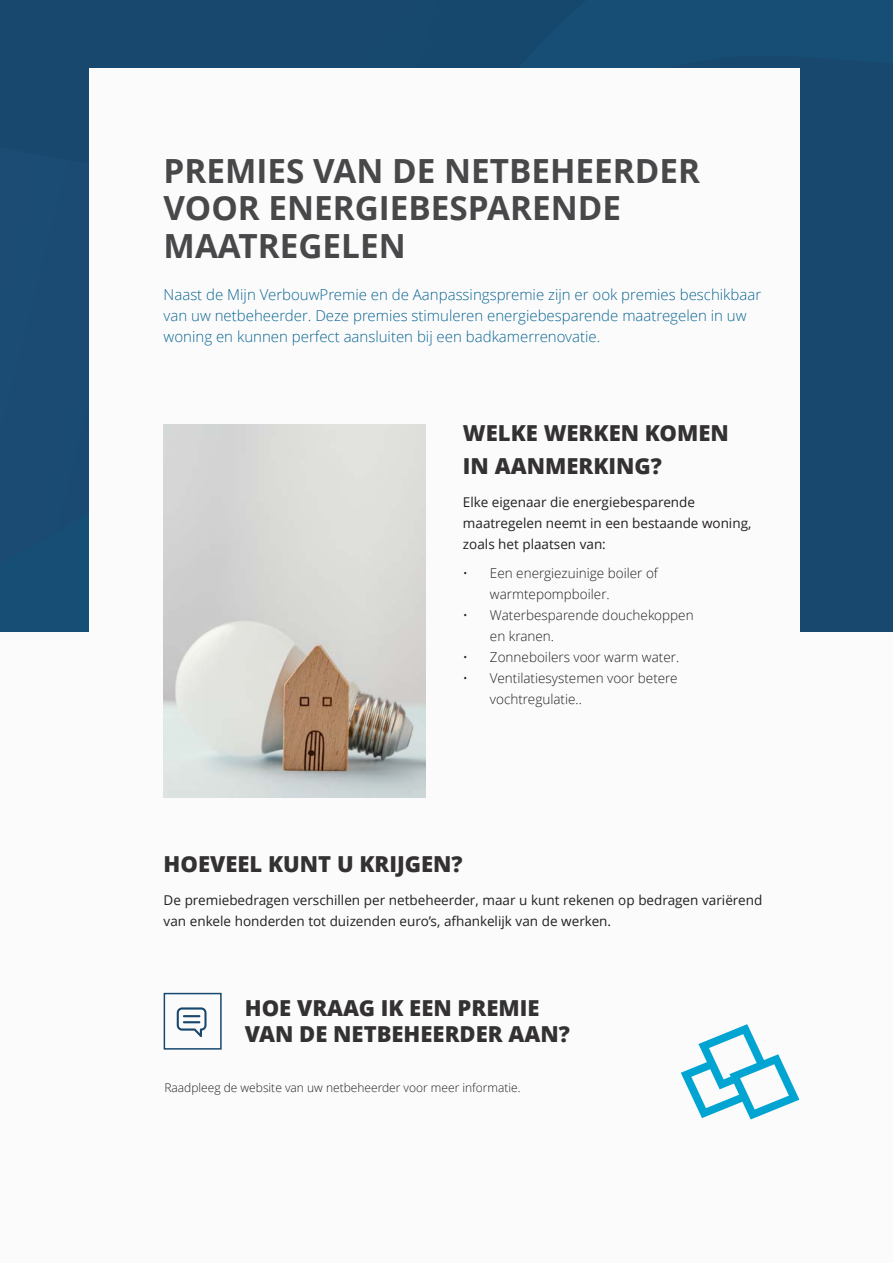
<style>
.page{position:relative;width:893px;height:1263px;background:#fbfbfb}
.page>*{position:absolute;margin:0;border:0;box-sizing:border-box;transform-origin:0 0}
.t1{font:700 33.3px/37.5px "Open Sans";color:#48484a}
.t2{font:800 22.05px/26.4px "Open Sans";color:#333132}
.t3{font:300 15px/21px "Open Sans";color:#0d6794}
.t4{font:13.5px/21px "Open Sans";color:#231f20}
.t5{font:300 13.5px/21px "Open Sans";color:#231f20}
.t6{font:300 12px "Open Sans";color:#231f20}
</style>
<div class="page">
<div style="left:0;top:0;width:893px;height:631px;background:#19486e"></div>
<div style="left:89px;top:68px;width:710px;height:568px;background:#fbfbfb"></div>
<img style="left:164px;top:424px;width:261px;height:374px">
<div style="left:164px;top:993px;width:58px;height:56px;border:2px solid #19486e"></div>
<svg style="left:177px;top:1007px;width:30px;height:30px"></svg>
<svg style="left:681px;top:1024px;width:118px;height:95px"></svg>
<h1 class="t1" style="left:164px;top:151px;width:538px">PREMIES VAN DE NETBEHEERDER<br>VOOR ENERGIEBESPARENDE<br>MAATREGELEN</h1>
<p class="t3" style="left:164px;top:283px;width:599px">Naast de Mijn VerbouwPremie en de Aanpassingspremie zijn er ook premies beschikbaar van uw netbeheerder. Deze premies stimuleren energiebesparende maatregelen in uw woning en kunnen perfect aansluiten bij een badkamerrenovatie.</p>
<h2 class="t2" style="left:463px;top:416px;width:267px;line-height:33px">WELKE WERKEN KOMEN<br>IN AANMERKING?</h2>
<p class="t4" style="left:463px;top:491px;width:290px">Elke eigenaar die energiebesparende maatregelen neemt in een bestaande woning, zoals het plaatsen van:</p>
<p class="t5" style="left:490px;top:563px;width:170px;text-indent:-27px">• Een energiezuinige boiler of warmtepompboiler.</p>
<p class="t5" style="left:490px;top:605px;width:205px;text-indent:-27px">• Waterbesparende douchekoppen en kranen.</p>
<p class="t5" style="left:463px;top:647px;width:218px">• Zonneboilers voor warm water.</p>
<p class="t5" style="left:490px;top:668px;width:189px;text-indent:-27px">• Ventilatiesystemen voor betere vochtregulatie..</p>
<h2 class="t2" style="left:164px;top:850px;width:301px">HOEVEEL KUNT U KRIJGEN?</h2>
<p class="t4" style="left:164px;top:889px;width:600px">De premiebedragen verschillen per netbeheerder, maar u kunt rekenen op bedragen variërend van enkele honderden tot duizenden euro’s, afhankelijk van de werken.</p>
<h2 class="t2" style="left:245px;top:994px;width:327px">HOE VRAAG IK EEN PREMIE<br>VAN DE NETBEHEERDER AAN?</h2>
<p class="t6" style="left:164px;top:1079px;width:358px">Raadpleeg de website van uw netbeheerder voor meer informatie.</p>
</div>
